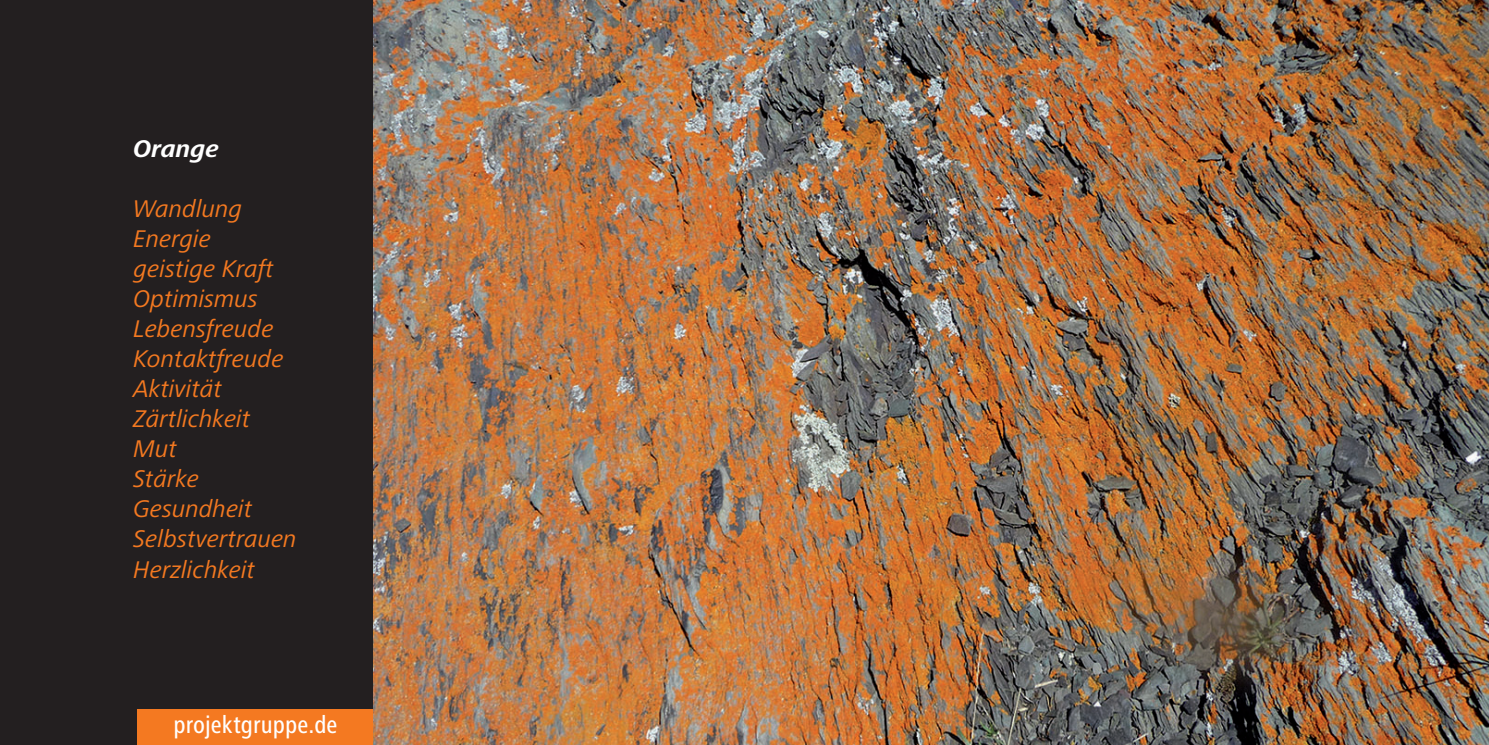
<style>
.page{position:relative;width:1489px;height:745px;background:#fff}
.page>*{position:absolute;margin:0;border:0;box-sizing:border-box;transform-origin:0 0}
.t1{font:italic 25px/30px "Frutiger Next LT";color:#f47921}
.t2{font:500 condensed 25px "Frutiger Next LT";letter-spacing:.005em;color:#fff}
.t3{font:italic 700 25px "Frutiger Next LT";color:#fff}
</style>
<div class="page">
<img style="left:372px;top:0;width:1116px;height:744px">
<div style="left:0;top:0;width:372px;height:744px;background:#231f20"></div>
<div style="left:137px;top:709px;width:235px;height:35px;background:#f47921"></div>
<p class="t3" style="left:133px;top:135px;width:87px">Orange</p>
<p class="t1" style="left:133px;top:194px;width:165px">Wandlung<br>Energie geistige Kraft<br>Optimismus<br>Lebensfreude<br>Kontaktfreude<br>Aktivität<br>Zärtlichkeit<br>Mut<br>Stärke<br>Gesundheit<br>Selbstvertrauen<br>Herzlichkeit</p>
<p class="t2" style="left:173px;top:710px;width:166px">projektgruppe.de</p>
</div>
